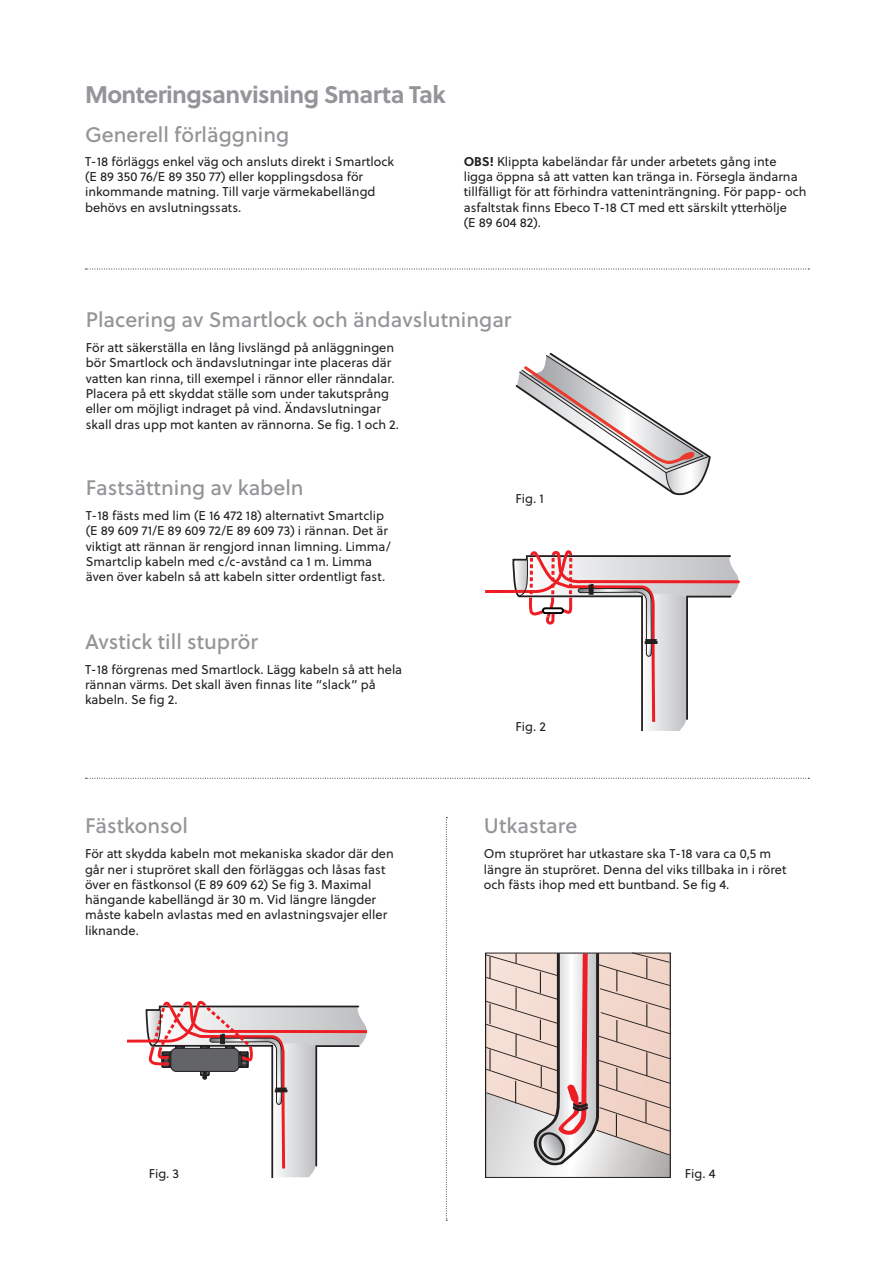
<style>
.page{position:relative;width:893px;height:1263px;background:#fff}
.page>*{position:absolute;margin:0;border:0;box-sizing:border-box;transform-origin:0 0}
.t1{font:700 24px "Soleil";letter-spacing:-.025em;color:#939598}
.t2{font:21px "Soleil Bk";color:#939598}
.t3{font:12.75px/15.3px "Soleil";color:#231f20}
.s1{font-weight:700}
</style>
<div class="page">
<svg style="left:85px;top:269px;width:724px;height:1px"></svg>
<svg style="left:516px;top:353px;width:195px;height:143px"></svg>
<svg style="left:485px;top:550px;width:255px;height:181px"></svg>
<div style="left:543px;top:608px;width:20px;height:5px;background:#fff;border-radius:2px"></div>
<div style="left:542px;top:607px;width:22px;height:7px;border:2px solid #000;border-radius:2px"></div>
<svg style="left:127px;top:1000px;width:240px;height:177px"></svg>
<svg style="left:85px;top:778px;width:724px;height:1px"></svg>
<svg style="left:485px;top:952px;width:186px;height:225px;background:#d9c5bf"></svg>
<svg style="left:446px;top:817px;width:1px;height:404px"></svg>
<h1 class="t1" style="left:85px;top:76px;width:362px">Monteringsanvisning Smarta Tak</h1>
<h2 class="t2" style="left:85px;top:119px;width:206px">Generell förläggning</h2>
<p class="t3" style="left:85px;top:153px;width:310px">T-18 förläggs enkel väg och ansluts direkt i Smartlock (E 89 350 76/E 89 350 77) eller kopplingsdosa för inkommande matning. Till varje värmekabellängd behövs en avslutningssats.</p>
<p class="t3" style="left:464px;top:153px;width:344px"><span class="s1">OBS!</span> Klippta kabeländar får under arbetets gång inte ligga öppna så att vatten kan tränga in. Försegla ändarna tillfälligt för att förhindra vatteninträngning. För papp- och asfaltstak finns Ebeco T-18 CT med ett särskilt ytterhölje<br>(E 89 604 82).</p>
<h2 class="t2" style="left:86px;top:304px;width:427px">Placering av Smartlock och ändavslutningar</h2>
<p class="t3" style="left:86px;top:340px;width:315px">För att säkerställa en lång livslängd på anläggningen bör Smartlock och ändavslutningar inte placeras där vatten kan rinna, till exempel i rännor eller ränndalar.<br>Placera på ett skyddat ställe som under takutsprång eller om möjligt indraget på vind. Ändavslutningar skall dras upp mot kanten av rännorna. Se fig. 1 och 2.</p>
<h2 class="t2" style="left:86px;top:472px;width:219px">Fastsättning av kabeln</h2>
<p class="t3" style="left:86px;top:508px;width:306px">T-18 fästs med lim (E 16 472 18) alternativt Smartclip (E 89 609 71/E 89 609 72/E 89 609 73) i rännan. Det är viktigt att rännan är rengjord innan limning. Limma/ Smartclip kabeln med c/c-avstånd ca 1 m. Limma även över kabeln så att kabeln sitter ordentligt fast.</p>
<h2 class="t2" style="left:85px;top:625px;width:174px">Avstick till stuprör</h2>
<p class="t3" style="left:85px;top:661px;width:319px">T-18 förgrenas med Smartlock. Lägg kabeln så att hela rännan värms. Det skall även finnas lite ”slack” på kabeln. Se fig 2.</p>
<h2 class="t2" style="left:85px;top:810px;width:104px">Fästkonsol</h2>
<p class="t3" style="left:85px;top:846px;width:310px">För att skydda kabeln mot mekaniska skador där den går ner i stupröret skall den förläggas och låsas fast över en fästkonsol (E 89 609 62) Se fig 3. Maximal hängande kabellängd är 30 m. Vid längre längder måste kabeln avlastas med en avlastningsvajer eller liknande.</p>
<p class="t3" style="left:516px;top:490px;width:30px">Fig. 1</p>
<p class="t3" style="left:516px;top:718px;width:32px">Fig. 2</p>
<h2 class="t2" style="left:484px;top:810px;width:95px">Utkastare</h2>
<p class="t3" style="left:484px;top:846px;width:304px">Om stupröret har utkastare ska T-18 vara ca 0,5 m längre än stupröret. Denna del viks tillbaka in i röret och fästs ihop med ett buntband. Se fig 4.</p>
<p class="t3" style="left:149px;top:1165px;width:32px">Fig. 3</p>
<p class="t3" style="left:685px;top:1165px;width:32px">Fig. 4</p>
</div>
